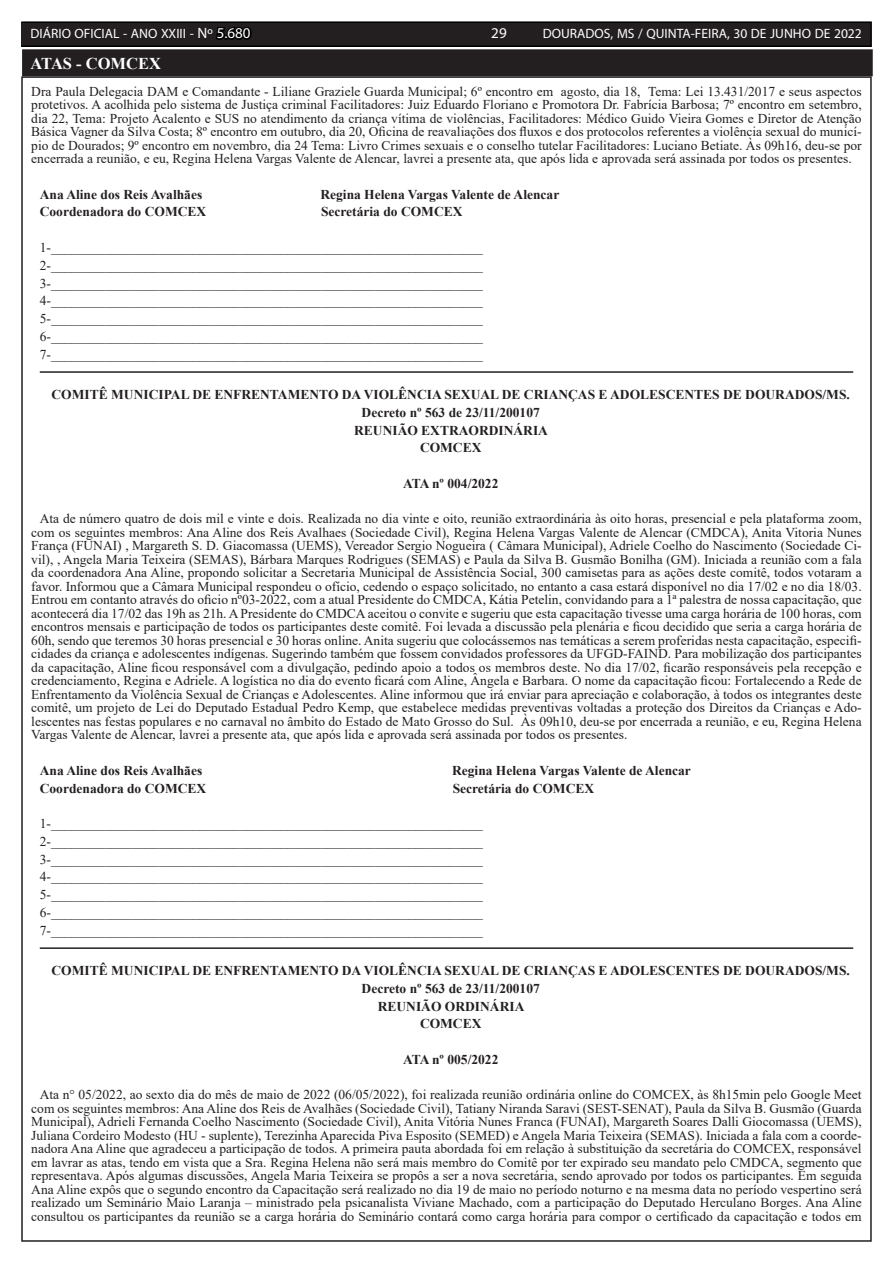
<style>
.page{position:relative;width:893px;height:1263px;background:#fff}
.page>*{position:absolute;margin:0;border:0;box-sizing:border-box;transform-origin:0 0}
.TEXTO{font:700 16.5px "Times New Roman";color:#fff}
.t1{font:15px "Myriad Pro";color:#fff}
.TEXTO-2{font:13.5px/13.5px "Times New Roman";color:#231f20;text-align:justify}
.TEXTO-3{font:700 13.5px "Times New Roman";color:#231f20}
.t2{font:13.5px "Myriad Pro";color:#fff}
.s1{font-size:15px}
.s2{font-size:15px;color:#000}
</style>
<div class="page">
<div style="left:21px;top:22px;width:850px;height:24px;background:#231f20"></div>
<div style="left:21px;top:21px;width:851px;height:26px;border:2px solid #000"></div>
<div style="left:24px;top:51px;width:847px;height:23px;background:#231f20"></div>
<div style="left:22px;top:49px;width:851px;height:27px;border:4px solid #231f20"></div>
<hr style="left:40px;top:371px;width:813px;height:2px;background:#231f20">
<hr style="left:40px;top:947px;width:813px;height:2px;background:#231f20">
<p class="t2" style="left:31px;top:26px;width:222px">DIÁRIO OFICIAL - ANO XXIII - <span class="s1">Nº</span> <span class="s2">5.680</span></p>
<p class="t1" style="left:491px;top:24px;width:17px">29</p>
<p class="t2" style="left:543px;top:26px;width:321px">DOURADOS, MS / QUINTA-FEIRA, 30 DE JUNHO DE 2022</p>
<p class="TEXTO" style="left:31px;top:52px;width:132px">ATAS - COMCEX</p>
<p class="TEXTO-2" style="left:31px;top:84px;width:832px">Dra Paula Delegacia DAM e Comandante - Liliane Graziele Guarda Municipal; 6º encontro em agosto, dia 18, Tema: Lei 13.431/2017 e seus aspectos protetivos. A acolhida pelo sistema de Justiça criminal Facilitadores: Juiz Eduardo Floriano e Promotora Dr. Fabrícia Barbosa; 7º encontro em setembro, dia 22, Tema: Projeto Acalento e SUS no atendimento da criança vítima de violências, Facilitadores: Médico Guido Vieira Gomes e Diretor de Atenção Básica Vagner da Silva Costa; 8º encontro em outubro, dia 20, Oficina de reavaliações dos fluxos e dos protocolos referentes a violência sexual do municí&shy;pio de Dourados; 9º encontro em novembro, dia 24 Tema: Livro Crimes sexuais e o conselho tutelar Facilitadores: Luciano Betiate. Às 09h16, deu-se por encerrada a reunião, e eu, Regina Helena Vargas Valente de Alencar, lavrei a presente ata, que após lida e aprovada será assinada por todos os presentes.</p>
<p class="TEXTO-3" style="left:40px;top:184px;width:164px">Ana Aline dos Reis Avalhães</p>
<p class="TEXTO-3" style="left:320px;top:184px;width:240px">Regina Helena Vargas Valente de Alencar</p>
<p class="TEXTO-3" style="left:40px;top:202px;width:168px">Coordenadora do COMCEX</p>
<p class="TEXTO-3" style="left:321px;top:202px;width:143px">Secretária do COMCEX</p>
<p class="TEXTO-2" style="left:40px;top:240px;width:445px">1-________________________________________________________________</p>
<p class="TEXTO-2" style="left:40px;top:258px;width:445px">2-________________________________________________________________</p>
<p class="TEXTO-2" style="left:40px;top:276px;width:445px">3-________________________________________________________________</p>
<p class="TEXTO-2" style="left:40px;top:294px;width:445px">4-________________________________________________________________</p>
<p class="TEXTO-2" style="left:40px;top:311px;width:445px">5-________________________________________________________________</p>
<p class="TEXTO-2" style="left:40px;top:329px;width:445px">6-________________________________________________________________</p>
<p class="TEXTO-2" style="left:40px;top:347px;width:445px">7-________________________________________________________________</p>
<p class="TEXTO-3" style="left:52px;top:385px;width:800px">COMITÊ MUNICIPAL DE ENFRENTAMENTO DA VIOLÊNCIA SEXUAL DE CRIANÇAS E ADOLESCENTES DE DOURADOS/MS.</p>
<p class="TEXTO-3" style="left:362px;top:402px;width:180px">Decreto nº 563 de 23/11/200107</p>
<p class="TEXTO-3" style="left:354px;top:420px;width:195px">REUNIÃO EXTRAORDINÁRIA</p>
<p class="TEXTO-3" style="left:420px;top:438px;width:63px">COMCEX</p>
<p class="TEXTO-3" style="left:403px;top:473px;width:97px">ATA nº 004/2022</p>
<p class="TEXTO-2" style="left:31px;top:512px;width:832px;text-indent:9px">Ata de número quatro de dois mil e vinte e dois. Realizada no dia vinte e oito, reunião extraordinária às oito horas, presencial e pela plataforma zoom, com os seguintes membros: Ana Aline dos Reis Avalhaes (Sociedade Civil), Regina Helena Vargas Valente de Alencar (CMDCA), Anita Vitoria Nunes França (FUNAI) , Margareth S. D. Giacomassa (UEMS), Vereador Sergio Nogueira ( Câmara Municipal), Adriele Coelho do Nascimento (Sociedade Ci&shy;vil), , Angela Maria Teixeira (SEMAS), Bárbara Marques Rodrigues (SEMAS) e Paula da Silva B. Gusmão Bonilha (GM). Iniciada a reunião com a fala da coordenadora Ana Aline, propondo solicitar a Secretaria Municipal de Assistência Social, 300 camisetas para as ações deste comitê, todos votaram a favor. Informou que a Câmara Municipal respondeu o ofício, cedendo o espaço solicitado, no entanto a casa estará disponível no dia 17/02 e no dia 18/03.<br>Entrou em contanto através do oficio nº03-2022, com a atual Presidente do CMDCA, Kátia Petelin, convidando para a 1ª palestra de nossa capacitação, que acontecerá dia 17/02 das 19h as 21h. A Presidente do CMDCA aceitou o convite e sugeriu que esta capacitação tivesse uma carga horária de 100 horas, com encontros mensais e participação de todos os participantes deste comitê. Foi levada a discussão pela plenária e ficou decidido que seria a carga horária de 60h, sendo que teremos 30 horas presencial e 30 horas online. Anita sugeriu que colocássemos nas temáticas a serem proferidas nesta capacitação, especifi&shy;cidades da criança e adolescentes indígenas. Sugerindo também que fossem convidados professores da UFGD-FAIND. Para mobilização dos participantes da capacitação, Aline ficou responsável com a divulgação, pedindo apoio a todos os membros deste. No dia 17/02, ficarão responsáveis pela recepção e credenciamento, Regina e Adriele. A logística no dia do evento ficará com Aline, Ângela e Barbara. O nome da capacitação ficou: Fortalecendo a Rede de Enfrentamento da Violência Sexual de Crianças e Adolescentes. Aline informou que irá enviar para apreciação e colaboração, à todos os integrantes deste comitê, um projeto de Lei do Deputado Estadual Pedro Kemp, que estabelece medidas preventivas voltadas a proteção dos Direitos da Crianças e Ado&shy;lescentes nas festas populares e no carnaval no âmbito do Estado de Mato Grosso do Sul. Às 09h10, deu-se por encerrada a reunião, e eu, Regina Helena Vargas Valente de Alencar, lavrei a presente ata, que após lida e aprovada será assinada por todos os presentes.</p>
<p class="TEXTO-3" style="left:40px;top:761px;width:164px">Ana Aline dos Reis Avalhães</p>
<p class="TEXTO-3" style="left:452px;top:761px;width:240px">Regina Helena Vargas Valente de Alencar</p>
<p class="TEXTO-3" style="left:40px;top:778px;width:168px">Coordenadora do COMCEX</p>
<p class="TEXTO-3" style="left:453px;top:778px;width:143px">Secretária do COMCEX</p>
<p class="TEXTO-2" style="left:40px;top:816px;width:445px">1-________________________________________________________________</p>
<p class="TEXTO-2" style="left:40px;top:834px;width:445px">2-________________________________________________________________</p>
<p class="TEXTO-2" style="left:40px;top:852px;width:445px">3-________________________________________________________________</p>
<p class="TEXTO-2" style="left:40px;top:870px;width:445px">4-________________________________________________________________</p>
<p class="TEXTO-2" style="left:40px;top:887px;width:445px">5-________________________________________________________________</p>
<p class="TEXTO-2" style="left:40px;top:905px;width:445px">6-________________________________________________________________</p>
<p class="TEXTO-2" style="left:40px;top:923px;width:445px">7-________________________________________________________________</p>
<p class="TEXTO-3" style="left:52px;top:961px;width:800px">COMITÊ MUNICIPAL DE ENFRENTAMENTO DA VIOLÊNCIA SEXUAL DE CRIANÇAS E ADOLESCENTES DE DOURADOS/MS.</p>
<p class="TEXTO-3" style="left:362px;top:979px;width:180px">Decreto nº 563 de 23/11/200107</p>
<p class="TEXTO-3" style="left:378px;top:996px;width:148px">REUNIÃO ORDINÁRIA</p>
<p class="TEXTO-3" style="left:420px;top:1014px;width:63px">COMCEX</p>
<p class="TEXTO-3" style="left:403px;top:1050px;width:97px">ATA nº 005/2022</p>
<p class="TEXTO-2" style="left:31px;top:1088px;width:832px;text-indent:9px">Ata n° 05/2022, ao sexto dia do mês de maio de 2022 (06/05/2022), foi realizada reunião ordinária online do COMCEX, às 8h15min pelo Google Meet com os seguintes membros: Ana Aline dos Reis de Avalhães (Sociedade Civil), Tatiany Niranda Saravi (SEST-SENAT), Paula da Silva B. Gusmão (Guarda Municipal), Adrieli Fernanda Coelho Nascimento (Sociedade Civil), Anita Vitória Nunes Franca (FUNAI), Margareth Soares Dalli Giocomassa (UEMS), Juliana Cordeiro Modesto (HU - suplente), Terezinha Aparecida Piva Esposito (SEMED) e Angela Maria Teixeira (SEMAS). Iniciada a fala com a coorde&shy;nadora Ana Aline que agradeceu a participação de todos. A primeira pauta abordada foi em relação à substituição da secretária do COMCEX, responsável em lavrar as atas, tendo em vista que a Sra. Regina Helena não será mais membro do Comitê por ter expirado seu mandato pelo CMDCA, segmento que representava. Após algumas discussões, Angela Maria Teixeira se propôs a ser a nova secretária, sendo aprovado por todos os participantes. Em seguida Ana Aline expôs que o segundo encontro da Capacitação será realizado no dia 19 de maio no período noturno e na mesma data no período vespertino será realizado um Seminário Maio Laranja – ministrado pela psicanalista Viviane Machado, com a participação do Deputado Herculano Borges. Ana Aline consultou os participantes da reunião se a carga horária do Seminário contará como carga horária para compor o certificado da capacitação e todos em</p>
</div>
